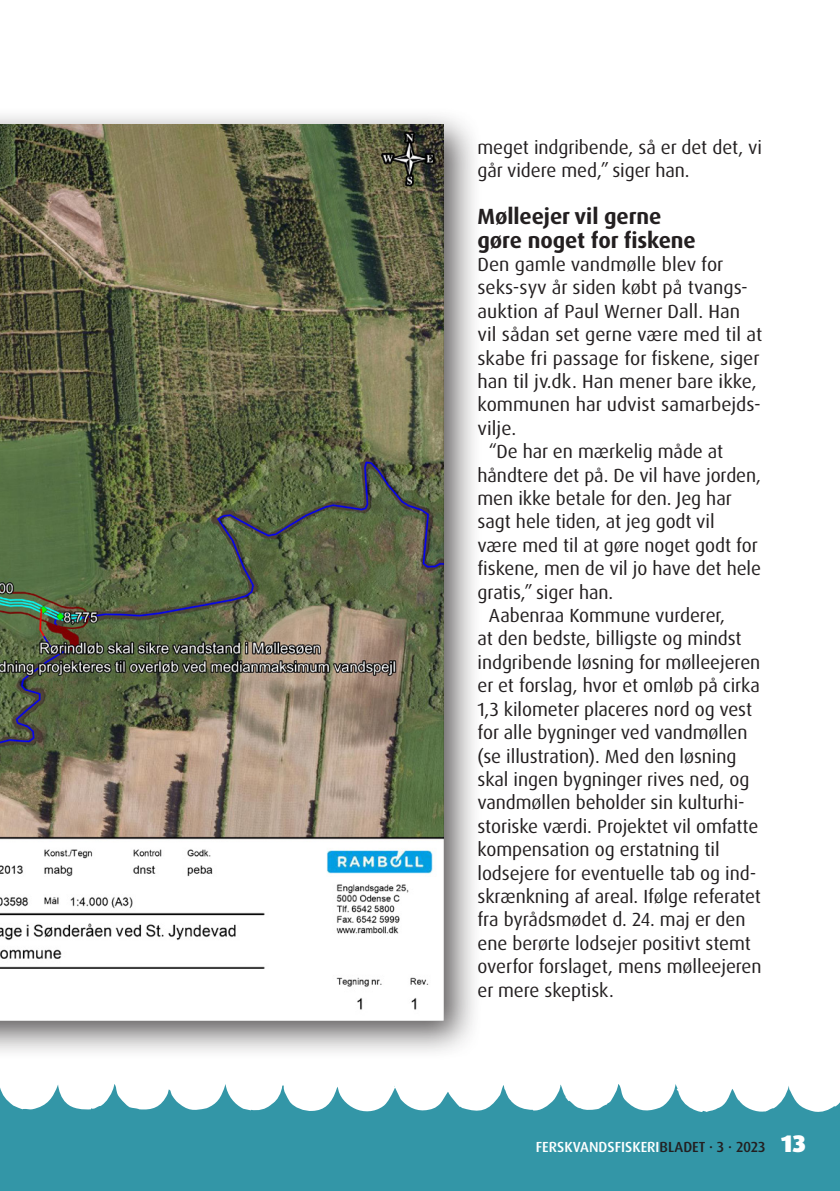
<style>
.page{position:relative;width:840px;height:1191px;background:#fff}
.page>*{position:absolute;margin:0;border:0;box-sizing:border-box;transform-origin:0 0}
.Alm__tekst_Overskrif{font:700 22px "Dax Pro";letter-spacing:-.005em;color:#231f20}
.Alm__tekst_Overskrif-2{font:19px/23.4px "Dax Pro";letter-spacing:-.005em;color:#231f20}
.Alm__tekst_Overskrif-3{font:500 14.6px "Dax Pro";color:#fff}
.s1{color:#231f20}
.s2{font-weight:900;font-size:24px}
</style>
<div class="page">
<svg style="left:0;top:1084px;width:839px;height:107px;fill:#3396a7"></svg>
<div style="left:0;top:106px;width:483px;height:954px;background:#231f20;opacity:.75"></div>
<img style="left:0;top:125px;width:443px;height:895px">
<p class="Alm__tekst_Overskrif-2" style="left:477px;top:136px;width:286px">meget indgribende, så er det det, vi går videre med,” siger han.</p>
<p class="Alm__tekst_Overskrif" style="left:477px;top:202px;width:185px">Mølleejer vil gerne</p>
<p class="Alm__tekst_Overskrif" style="left:477px;top:226px;width:220px">gøre noget for fiskene</p>
<p class="Alm__tekst_Overskrif-2" style="left:477px;top:253px;width:286px">Den gamle vandmølle blev for seks-syv år siden købt på tvangs&shy;auktion af Paul Werner Dall. Han vil sådan set gerne være med til at skabe fri passage for fiskene, siger han til jv.dk. Han mener bare ikke, kommunen har udvist samarbejds&shy;vilje.</p>
<p class="Alm__tekst_Overskrif-2" style="left:477px;top:440px;width:285px;text-indent:11px">“De har en mærkelig måde at håndtere det på. De vil have jorden, men ikke betale for den. Jeg har sagt hele tiden, at jeg godt vil<br>være med til at gøre noget godt for fiskene, men de vil jo have det hele gratis,” siger han.</p>
<p class="Alm__tekst_Overskrif-2" style="left:477px;top:604px;width:285px;text-indent:11px">Aabenraa Kommune vurderer,<br>at den bedste, billigste og mindst indgribende løsning for mølleejeren er et forslag, hvor et omløb på cirka 1,3 kilometer placeres nord og vest for alle bygninger ved vandmøllen (se illustration). Med den løsning skal ingen bygninger rives ned, og vandmøllen beholder sin kulturhi&shy;storiske værdi. Projektet vil omfatte kompensation og erstatning til lodsejere for eventuelle tab og ind&shy;skrænkning af areal. Ifølge referatet fra byrådsmødet d. 24. maj er den ene berørte lodsejer positivt stemt overfor forslaget, mens mølleejeren er mere skeptisk.</p>
<p class="Alm__tekst_Overskrif-3" style="left:535px;top:1137px;width:271px">FERSKVANDSFISKERI<span class="s1">BLADET · 3 · 2023</span> <span class="s2">13</span></p>
</div>
